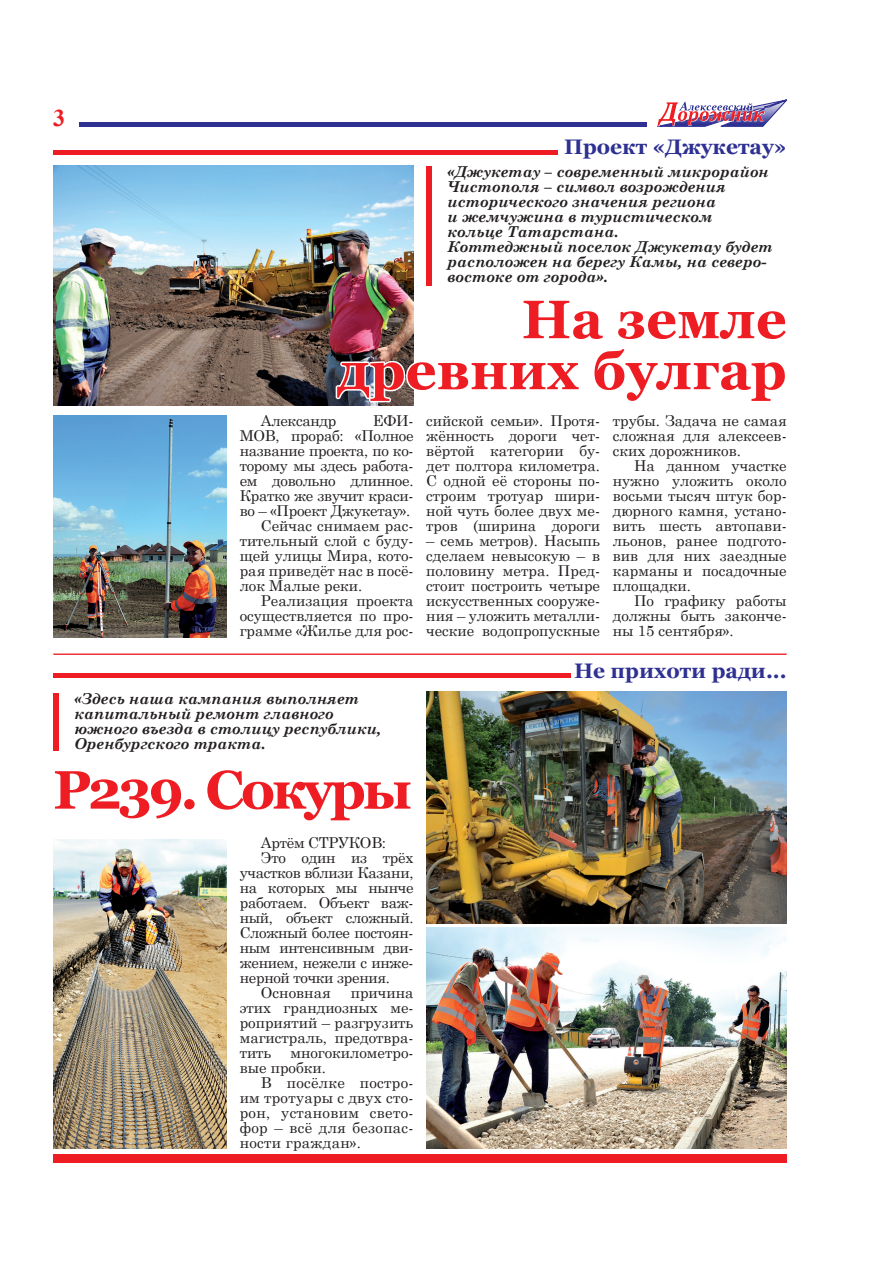
<style>
.page{position:relative;width:893px;height:1263px;background:#fff}
.page>*{position:absolute;margin:0;border:0;box-sizing:border-box;transform-origin:0 0}
.t1{font:700 54px/51px "Georgia";color:#ee1d23;text-align:right}
.t2{font:700 54px "Georgia";letter-spacing:-.06em;color:#ee1d23}
.t3{font:700 24px "Times New Roman";color:#ee1d23}
.t4{font:700 21px "Georgia";color:#2e3092}
.t5{font:15px/15px "Century Schoolbook";color:#231f20;text-align:justify}
.t6{font:italic 700 15px/15px "Century Schoolbook";color:#231f20}
.t7{font:15px "Century Schoolbook";letter-spacing:-.02em;color:#231f20}
</style>
<div class="page">
<img style="left:426px;top:691px;width:360px;height:232px">
<hr style="left:80px;top:122px;width:567px;height:4px;background:#2e3092">
<div style="left:53px;top:1154px;width:734px;height:9px;background:#ee1d23"></div>
<svg style="left:657px;top:100px;width:130px;height:26px"></svg>
<hr style="left:53px;top:150px;width:505px;height:4px;background:#ee1d23">
<div style="left:53px;top:673px;width:517px;height:5px;background:#ee1d23"></div>
<img style="left:53px;top:166px;width:361px;height:239px">
<img style="left:53px;top:839px;width:174px;height:309px">
<img style="left:426px;top:927px;width:361px;height:221px">
<img style="left:53px;top:415px;width:174px;height:222px">
<img style="left:334px;top:298px;width:80px;height:107px">
<div style="left:426px;top:166px;width:6px;height:120px;background:#ee1d23"></div>
<div style="left:53px;top:693px;width:5px;height:57px;background:#ee1d23"></div>
<hr style="left:53px;top:653px;width:734px;height:2px;background:#ee1d23">
<h2 class="t3" style="left:53px;top:102px;width:13px">3</h2>
<h3 class="t4" style="left:564px;top:133px;width:224px">Проект «Джукетау»</h3>
<p class="t6" style="left:448px;top:163px;width:327px">«Джукетау – современный микрорайон<br>Чистополя – символ возрождения исторического значения региона<br>и жемчужина в туристическом<br>кольце Татарстана.<br>Коттеджный поселок Джукетау будет расположен на берегу Камы, на северо&shy;востоке от города».</p>
<h1 class="t1" style="left:337px;top:294px;width:451px">На земле древних булгар</h1>
<p class="t7" style="left:261px;top:408px;width:77px">Александр</p>
<p class="t5" style="left:373px;top:412px;width:42px">ЕФИ-</p>
<p class="t7" style="left:240px;top:423px;width:175px">МОВ, прораб: «Полное</p>
<p class="t7" style="left:240px;top:438px;width:175px">название проекта, по ко-</p>
<p class="t7" style="left:240px;top:453px;width:175px">торому мы здесь работа-</p>
<p class="t7" style="left:240px;top:468px;width:175px">ем довольно длинное.</p>
<p class="t7" style="left:240px;top:483px;width:175px">Кратко же звучит краси-</p>
<p class="t7" style="left:240px;top:498px;width:172px">во – «Проект Джукетау».</p>
<p class="t5" style="left:261px;top:517px;width:154px">Сейчас снимаем рас-</p>
<p class="t5" style="left:240px;top:532px;width:175px">тительный слой с буду-</p>
<p class="t5" style="left:240px;top:547px;width:175px">щей улицы Мира, кото-</p>
<p class="t5" style="left:240px;top:562px;width:175px">рая приведёт нас в посё-</p>
<p class="t5" style="left:240px;top:577px;width:124px">лок Малые реки.</p>
<p class="t5" style="left:261px;top:592px;width:154px">Реализация проекта</p>
<p class="t5" style="left:240px;top:607px;width:175px">осуществляется по про-</p>
<p class="t5" style="left:240px;top:622px;width:175px">грамме «Жилье для рос-</p>
<p class="t6" style="left:74px;top:690px;width:308px">«Здесь наша кампания выполняет капитальный ремонт главного южного въезда в столицу республики,<br>Оренбургского тракта.</p>
<p class="t5" style="left:426px;top:412px;width:175px">сийской семьи». Протя&shy;жённость дороги чет&shy;вёртой категории бу&shy;дет полтора километра.<br>С одной её стороны по&shy;строим тротуар шири&shy;ной чуть более двух ме&shy;тров (ширина дороги</p>
<p class="t5" style="left:426px;top:532px;width:175px">– семь метров). Насыпь сделаем невысокую – в половину метра. Пред&shy;стоит построить четыре искусственных сооруже&shy;ния – уложить металли&shy;ческие водопропускные</p>
<p class="t5" style="left:613px;top:412px;width:175px">трубы. Задача не самая сложная для алексеев&shy;ских дорожников.</p>
<p class="t5" style="left:613px;top:457px;width:175px;text-indent:21px">На данном участке нужно уложить около восьми тысяч штук бор&shy;дюрного камня, устано&shy;вить шесть автопави&shy;льонов, ранее подгото&shy;вив для них заездные карманы и посадочные площадки.</p>
<p class="t5" style="left:613px;top:592px;width:175px;text-indent:21px">По графику работы должны быть законче&shy;ны 15 сентября».</p>
<h3 class="t4" style="left:574px;top:657px;width:214px">Не прихоти ради...</h3>
<h1 class="t2" style="left:53px;top:755px;width:360px">Р239. Сокуры</h1>
<p class="t7" style="left:261px;top:830px;width:127px">Артём СТРУКОВ:</p>
<p class="t7" style="left:261px;top:845px;width:154px">Это один из трёх</p>
<p class="t7" style="left:240px;top:860px;width:175px">участков вблизи Казани,</p>
<p class="t7" style="left:240px;top:875px;width:175px">на которых мы нынче</p>
<p class="t7" style="left:240px;top:890px;width:175px">работаем. Объект важ-</p>
<p class="t7" style="left:240px;top:905px;width:175px">ный, объект сложный.</p>
<p class="t7" style="left:240px;top:920px;width:175px">Сложный более постоян-</p>
<p class="t7" style="left:240px;top:935px;width:175px">ным интенсивным дви-</p>
<p class="t7" style="left:240px;top:950px;width:175px">жением, нежели с инже-</p>
<p class="t7" style="left:240px;top:965px;width:152px">нерной точки зрения.</p>
<p class="t5" style="left:261px;top:984px;width:71px">Основная</p>
<p class="t5" style="left:240px;top:984px;width:175px;text-indent:111px">причина этих грандиозных ме&shy;роприятий – разгрузить магистраль, предотвра&shy;тить</p>
<p class="t5" style="left:240px;top:1044px;width:175px;text-indent:51px">многокилометро&shy;вые пробки.</p>
<p class="t5" style="left:240px;top:1074px;width:175px;text-indent:21px">В посёлке постро&shy;им тротуары с двух сто&shy;рон, установим свето&shy;фор – всё для безопас&shy;ности граждан».</p>
</div>
